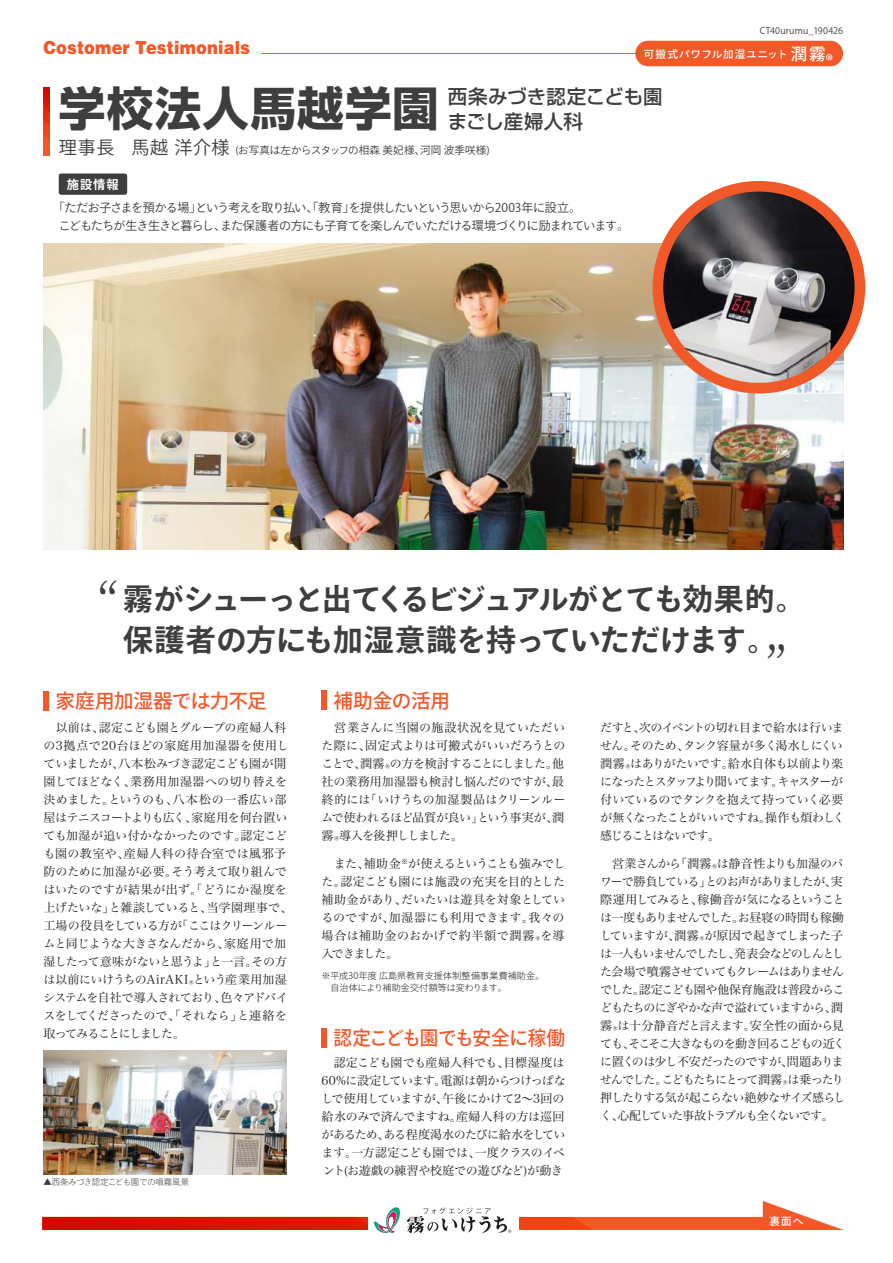
<style>
.page{position:relative;width:893px;height:1263px;background:#fff}
.page>*{position:absolute;margin:0;border:0;box-sizing:border-box;transform-origin:0 0}
.t1{font:700 46.5px "Shin Go Pro";letter-spacing:.03em;color:#3e3e3f}
.t2{font:45px "Shippori Mincho";color:#3e3e3f}
.t3{font:700 30px/41.2px "Ryo Gothic Plus N";letter-spacing:-.03em;color:#3e3e3f}
.t4{font:500 19.5px "Shin Go Pro";color:#3e3e3f}
.t5{font:500 19.5px "Ryo Gothic Plus N";letter-spacing:-.015em;color:#f15929}
.t6{font:500 19.5px "Ryo Gothic Plus N";letter-spacing:-.04em;color:#f15929;scale:.95 1}
.t7{font:900 18px "Helvetica";letter-spacing:.01em;color:#f15929;scale:.9 1}
.t8{font:18px "Ryo Gothic Plus N";letter-spacing:.04em;color:#3e3e3f}
.t9{font:500 16.5px "Ryo Gothic Plus N";color:#fff}
.t10{font:700 12.3px "Ryo Gothic Plus N";color:#fff}
.t11{font:12px/18px "Hira Min Pro W3";letter-spacing:-.015em;color:#231f20}
.t12{font:12px/18px "Hira Min Pro W3";letter-spacing:-.075em;color:#231f20}
.t13{font:12px/18px "Hira Min Pro W3";letter-spacing:-.04em;color:#231f20;text-align:justify}
.t14{font:12px/18px "Hira Min Pro W3";letter-spacing:-.065em;color:#231f20}
.t15{font:12px/18px "Hira Min Pro W3";letter-spacing:-.02em;color:#231f20}
.t16{font:12px/18px "Ryo Gothic Plus N";letter-spacing:-.06em;color:#3e3e3f}
.t17{font:10.5px "Ryo Gothic Plus N";letter-spacing:.01em;color:#3e3e3f}
.t18{font:500 10.5px "Ryo Gothic Plus N";letter-spacing:.085em;color:#fff}
.t19{font:300 9px/12px "Ryo Gothic Plus N";letter-spacing:.015em;color:#231f20}
.t20{font:9px "Ryo Gothic Plus N";letter-spacing:.015em;color:#3e3e3f}
.t21{font:300 8.25px "Ryo Gothic Plus N";letter-spacing:-.01em;color:#3e3e3f}
</style>
<div class="page">
<img style="left:44px;top:244px;width:799px;height:305px">
<div style="left:59px;top:173px;width:68px;height:22px;background:#3e3e3f;border-radius:2px"></div>
<div style="left:44px;top:87px;width:6px;height:69px;background:#f15929"></div>
<svg style="left:44px;top:87px;width:6px;height:53px"></svg>
<hr style="left:261px;top:53px;width:393px;height:1px;background:#f15929">
<div style="left:635px;top:41px;width:208px;height:25px;background:#f15929;border-radius:13px"></div>
<div style="left:653px;top:181px;width:212px;height:212px;background:#f15929;border-radius:50%"></div>
<img style="left:663px;top:192px;width:192px;height:191px;border-radius:94px">
<div style="left:44px;top:691px;width:5px;height:19px;background:#f15929"></div>
<div style="left:322px;top:691px;width:5px;height:19px;background:#f15929"></div>
<img style="left:44px;top:1050px;width:242px;height:125px">
<div style="left:322px;top:1028px;width:5px;height:19px;background:#f15929"></div>
<svg style="left:42px;top:1201px;width:801px;height:32px"></svg>
<h3 class="t7" style="left:43px;top:35px;width:231px">Costomer Testimonials</h3>
<p class="t20" style="left:760px;top:25px;width:85px">CT40urumu_190426</p>
<h3 class="t9" style="left:791px;top:43px;width:36px">潤霧</h3>
<h3 class="t9" style="left:825px;top:51px;width:9px">®</h3>
<p class="t18" style="left:644px;top:47px;width:145px">可搬式パワフル加湿ユニット</p>
<h1 class="t1" style="left:59px;top:72px;width:381px">学校法人馬越学園</h1>
<h3 class="t8" style="left:59px;top:136px;width:172px">理事長 馬越 洋介様</h3>
<p class="t10" style="left:67px;top:176px;width:53px">施設情報</p>
<h3 class="t4" style="left:448px;top:80px;width:216px">西条みづき認定こども園</h3>
<h3 class="t4" style="left:448px;top:106px;width:137px">まごし産婦人科</h3>
<p class="t17" style="left:235px;top:144px;width:256px">(お写真は左からスタッフの相森 美妃様、河岡 波季咲様)</p>
<p class="t16" style="left:59px;top:199px;width:572px;text-indent:-6px">「ただお子さまを預かる場」という考えを取り払い、「教育」を提供したいという思いから2003年に設立。<br>こどもたちが生き生きと暮らし、また保護者の方にも子育てを楽しんでいただける環境づくりに励まれています。</p>
<h2 class="t2" style="left:98px;top:575px;width:21px">“</h2>
<h3 class="t3" style="left:123px;top:580px;width:684px">霧がシューっと出てくるビジュアルがとても効果的。保護者の方にも加湿意識を持っていただけます。　</h3>
<h2 class="t2" style="left:766px;top:639px;width:21px">”</h2>
<h3 class="t5" style="left:56px;top:688px;width:213px">家庭用加湿器では力不足</h3>
<h3 class="t5" style="left:334px;top:688px;width:118px">補助金の活用</h3>
<p class="t11" style="left:43px;top:717px;width:250px">　以前は、認定こども園とグループの産婦人科の3拠点で20台ほどの家庭用加湿器を使用していましたが、八本松みづき認定こども園が開園してほどなく、業務用加湿器への切り替えを決めました。というのも、八本松の一番広い部屋はテニスコートよりも広く、家庭用を何台置いても加湿が追い付かなかったのです。認定こども園の教室や、産婦人科の待合室では風邪予防のために加湿が必要。そう考えて取り組んではいたのですが結果が出ず。「どうにか湿度を上げたいな」と雑談していると、当学園理事で、工場の役員をしている方が「ここはクリーンルームと同じような大きさなんだから、家庭用で加湿したって意味がないと思うよ」と一言。その方は以前にいけうちのAirAKI<sub>®</sub>という産業用加湿システムを自社で導入されており、色々アドバイスをしてくださったので、「それなら」と連絡を取ってみることにしました。</p>
<p class="t21" style="left:44px;top:1177px;width:147px">▲西条みづき認定こども園での噴霧風景</p>
<p class="t15" style="left:322px;top:717px;width:245px">　営業さんに当園の施設状況を見ていただいた際に、固定式よりは可搬式がいいだろうとのことで、潤霧<sub>®</sub>の方を検討することにしました。他社の業務用加湿器も検討し悩んだのですが、最終的には「いけうちの加湿製品はクリーンルームで使われるほど品質が良い」という事実が、潤霧<sub>®</sub>導入を後押ししました。</p>
<p class="t13" style="left:322px;top:854px;width:245px">　また、補助金<sup>※</sup>が使えるということも強みでした。認定こども園には施設の充実を目的とした補助金があり、だいたいは遊具を対象としているのですが、加湿器にも利用できます。我々の場合は補助金のおかげで約半額で潤霧<sub>®</sub>を導入できました。</p>
<p class="t19" style="left:322px;top:970px;width:224px">※平成30年度 広島県教育支援体制整備事業費補助金。　自治体により補助金交付額等は変わります。</p>
<h3 class="t6" style="left:334px;top:1025px;width:245px">認定こども園でも安全に稼働</h3>
<p class="t13" style="left:322px;top:1052px;width:246px">　認定こども園でも産婦人科でも、目標湿度は60%に設定しています。電源は朝からつけっぱなしで使用していますが、午後にかけて2～3回の給水のみで済んでますね。産婦人科の方は巡回があるため、ある程度渇水のたびに給水をしています。一方認定こども園では、一度クラスのイベント(お遊戯の練習や校庭での遊びなど)が動き</p>
<p class="t14" style="left:600px;top:717px;width:246px">だすと、次のイベントの切れ目まで給水は行いません。そのため、タンク容量が多く渇水しにくい潤霧<sub>®</sub>はありがたいです。給水自体も以前より楽になったとスタッフより聞いてます。キャスターが付いているのでタンクを抱えて持っていく必要が無くなったことがいいですね。操作も煩わしく感じることはないです。</p>
<p class="t12" style="left:600px;top:854px;width:247px">　営業さんから「潤霧<sub>®</sub>は静音性よりも加湿のパワーで勝負している」とのお声がありましたが、実際運用してみると、稼働音が気になるということは一度もありませんでした。お昼寝の時間も稼働していますが、潤霧<sub>®</sub>が原因で起きてしまった子は一人もいませんでしたし、発表会などのしんとした会場で噴霧させていてもクレームはありませんでした。認定こども園や他保育施設は普段からこどもたちのにぎやかな声で溢れていますから、潤霧<sub>®</sub>は十分静音だと言えます。安全性の面から見ても、そこそこ大きなものを動き回るこどもの近くに置くのは少し不安だったのですが、問題ありませんでした。こどもたちにとって潤霧<sub>®</sub>は乗ったり押したりする気が起こらない絶妙なサイズ感らしく、心配していた事故トラブルも全くないです。</p>
<p class="t18" style="left:769px;top:1214px;width:35px">裏面へ</p>
</div>
